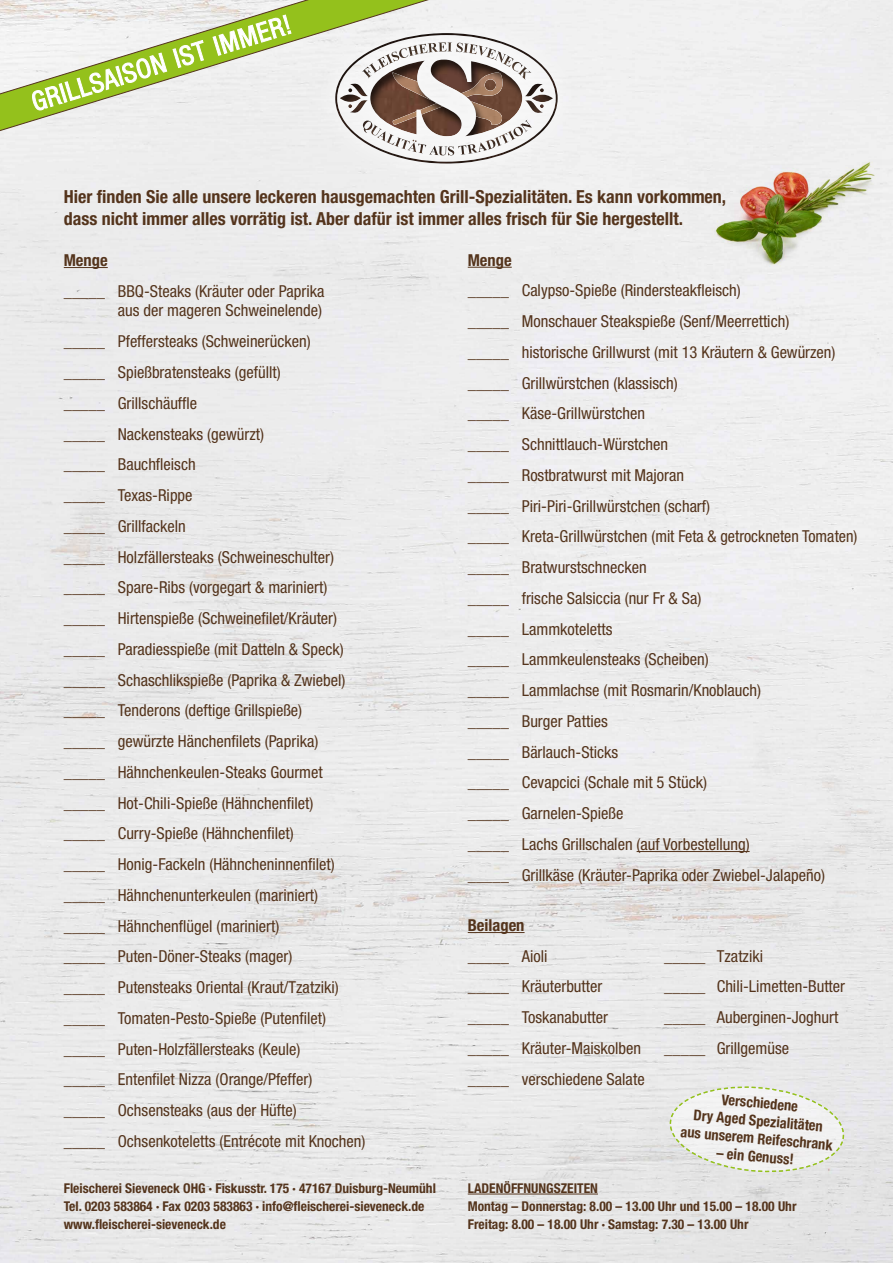
<style>
.page{position:relative;width:893px;height:1263px;background:#fff}
.page>*{position:absolute;margin:0;border:0;box-sizing:border-box;transform-origin:0 0}
.t1{font:700 condensed 18px/21.6px "Helvetica Neue";color:#54341c}
.t2{font:condensed 16.5px/30.8px "Helvetica Neue";color:#54341c}
.t3{font:700 condensed 16.5px "Helvetica Neue";color:#54341c}
.t4{font:700 condensed 14.85px/17.9px "Helvetica Neue";color:#54341c;text-align:center}
.t5{font:700 condensed 13.5px/18px "Helvetica Neue";color:#54341c}
</style>
<div class="page">
<img style="left:0;top:0;width:893px;height:1263px">
<div style="left:313px;top:10px;width:267px;height:176px;background:#f1f1f1"></div>
<div style="left:333px;top:31px;width:225px;height:133px;background:#000;opacity:.75"></div>
<hr style="left:64px;top:267px;width:44px;height:1px;background:#54341c">
<hr style="left:468px;top:267px;width:44px;height:1px;background:#54341c">
<hr style="left:637px;top:851px;width:113px;height:1px;background:#54341c">
<hr style="left:468px;top:932px;width:57px;height:1px;background:#54341c">
<img style="left:689px;top:151px;width:193px;height:125px">
<svg style="left:0;top:0;width:488px;height:192px"></svg>
<svg style="left:31px;top:15px;width:260px;height:96px"></svg>
<hr style="left:468px;top:1194px;width:130px;height:1px;background:#54341c">
<svg style="left:668px;top:1084px;width:177px;height:91px"></svg>
<p class="t1" style="left:64px;top:185px;width:664px">Hier finden Sie alle unsere leckeren hausgemachten Grill-Spezialitäten. Es kann vorkommen, dass nicht immer alles vorrätig ist. Aber dafür ist immer alles frisch für Sie hergestellt.</p>
<p class="t3" style="left:64px;top:250px;width:45px">Menge</p>
<p class="t2" style="left:64px;top:281px;width:262px;line-height:19.8px;text-align:right">_____ BBQ-Steaks (Kräuter oder Paprika aus der mageren Schweinelende)</p>
<p class="t2" style="left:64px;top:326px;width:303px">_____ Pfeffersteaks (Schweinerücken)<br>_____ Spießbratensteaks (gefüllt)<br>_____ Grillschäuffle<br>_____ Nackensteaks (gewürzt)<br>_____ Bauchfleisch<br>_____ Texas-Rippe<br>_____ Grillfackeln<br>_____ Holzfällersteaks (Schweineschulter) _____ Spare-Ribs (vorgegart &amp; mariniert) _____ Hirtenspieße (Schweinefilet/Kräuter) _____ Paradiesspieße (mit Datteln &amp; Speck) _____ Schaschlikspieße (Paprika &amp; Zwiebel) _____ Tenderons (deftige Grillspieße)<br>_____ gewürzte Hänchenfilets (Paprika)<br>_____ Hähnchenkeulen-Steaks Gourmet _____ Hot-Chili-Spieße (Hähnchenfilet)<br>_____ Curry-Spieße (Hähnchenfilet)<br>_____ Honig-Fackeln (Hähncheninnenfilet) _____ Hähnchenunterkeulen (mariniert)<br>_____ Hähnchenflügel (mariniert)<br>_____ Puten-Döner-Steaks (mager)<br>_____ Putensteaks Oriental (Kraut/Tzatziki) _____ Tomaten-Pesto-Spieße (Putenfilet) _____ Puten-Holzfällersteaks (Keule)<br>_____ Entenfilet Nizza (Orange/Pfeffer)<br>_____ Ochsensteaks (aus der Hüfte)<br>_____ Ochsenkoteletts (Entrécote mit Knochen)</p>
<p class="t3" style="left:468px;top:250px;width:45px">Menge</p>
<p class="t2" style="left:468px;top:275px;width:391px">_____ Calypso-Spieße (Rindersteakfleisch)<br>_____ Monschauer Steakspieße (Senf/Meerrettich)<br>_____ historische Grillwurst (mit 13 Kräutern &amp; Gewürzen) _____ Grillwürstchen (klassisch)<br>_____ Käse-Grillwürstchen<br>_____ Schnittlauch-Würstchen<br>_____ Rostbratwurst mit Majoran<br>_____ Piri-Piri-Grillwürstchen (scharf)<br>_____ Kreta-Grillwürstchen (mit Feta &amp; getrockneten Tomaten) _____ Bratwurstschnecken<br>_____ frische Salsiccia (nur Fr &amp; Sa)<br>_____ Lammkoteletts<br>_____ Lammkeulensteaks (Scheiben)<br>_____ Lammlachse (mit Rosmarin/Knoblauch)<br>_____ Burger Patties<br>_____ Bärlauch-Sticks<br>_____ Cevapcici (Schale mit 5 Stück)<br>_____ Garnelen-Spieße<br>_____ Lachs Grillschalen (auf Vorbestellung)<br>_____ Grillkäse (Kräuter-Paprika oder Zwiebel-Jalapeño)</p>
<p class="t3" style="left:468px;top:915px;width:58px">Beilagen</p>
<p class="t2" style="left:468px;top:940px;width:81px">_____ Aioli</p>
<p class="t2" style="left:664px;top:940px;width:100px">_____ Tzatziki</p>
<p class="t2" style="left:468px;top:971px;width:136px">_____ Kräuterbutter</p>
<p class="t2" style="left:664px;top:971px;width:182px">_____ Chili-Limetten-Butter</p>
<p class="t2" style="left:468px;top:1002px;width:142px">_____ Toskanabutter</p>
<p class="t2" style="left:664px;top:1002px;width:176px">_____ Auberginen-Joghurt</p>
<p class="t2" style="left:468px;top:1033px;width:175px">_____ Kräuter-Maiskolben</p>
<p class="t2" style="left:664px;top:1033px;width:126px">_____ Grillgemüse</p>
<p class="t2" style="left:468px;top:1063px;width:178px">_____ verschiedene Salate</p>
<p class="t4" style="left:684px;top:1087px;width:154px;rotate:5deg">Verschiedene<br>Dry Aged Spezialitäten aus unserem Reifeschrank</p>
<p class="t4" style="left:717px;top:1143px;width:79px;rotate:5deg">– ein Genuss!</p>
<p class="t5" style="left:64px;top:1179px;width:374px">Fleischerei Sieveneck OHG · Fiskusstr. 175 · 47167 Duisburg-Neumühl<br>Tel. 0203 583864 · Fax 0203 583863 · info@fleischerei-sieveneck.de www.fleischerei-sieveneck.de</p>
<p class="t5" style="left:468px;top:1179px;width:330px">LADENÖFFNUNGSZEITEN<br>Montag – Donnerstag: 8.00 – 13.00 Uhr und 15.00 – 18.00 Uhr<br>Freitag: 8.00 – 18.00 Uhr · Samstag: 7.30 – 13.00 Uhr</p>
</div>
